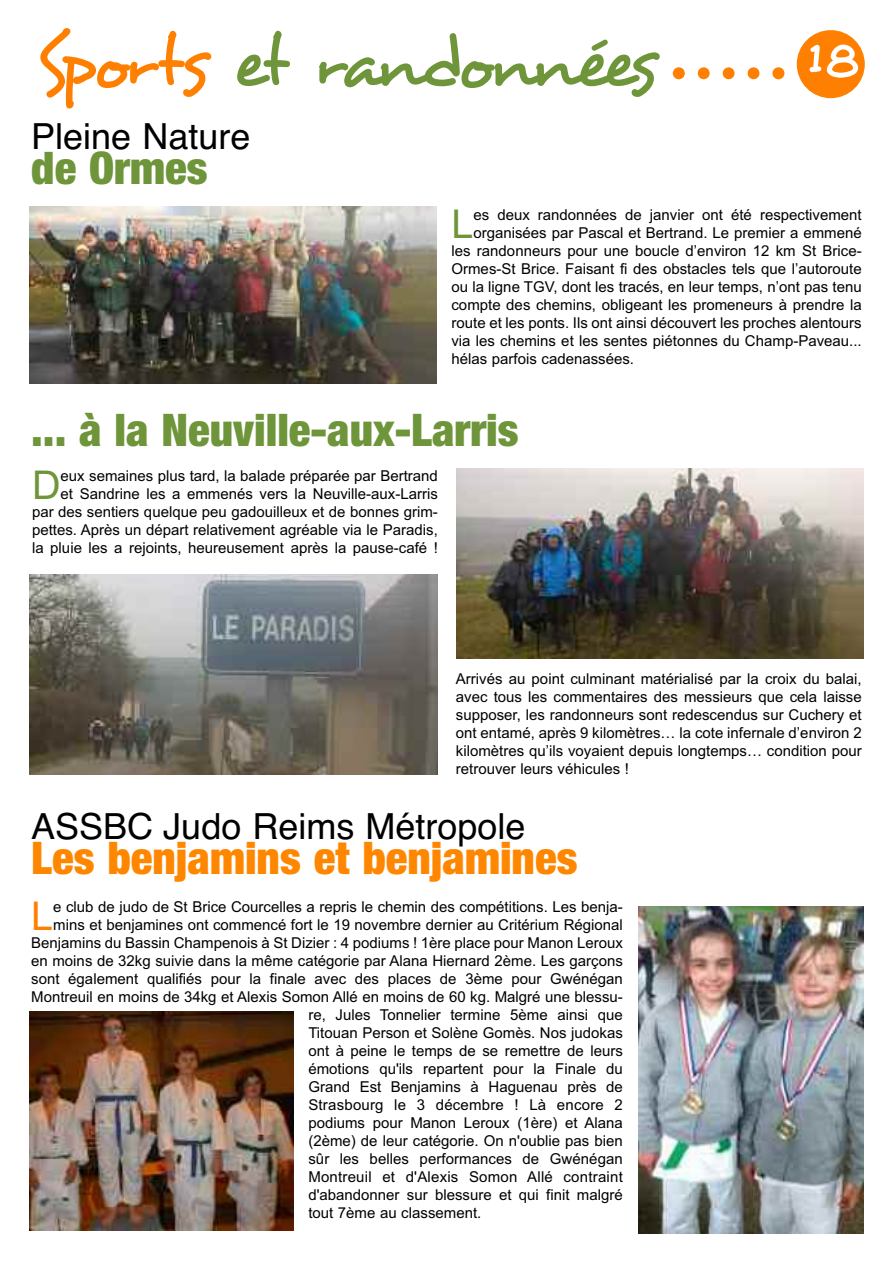
<style>
.page{position:relative;width:893px;height:1263px;background:#fff}
.page>*{position:absolute;margin:0;border:0;box-sizing:border-box;transform-origin:0 0}
.t1{font:72px "Desyrel";letter-spacing:-.08em;color:#6e953a}
.t2{font:54px "Desyrel";color:#fff}
.t3{font:900 condensed 45px "Helvetica Neue";color:#6e953a}
.t4{font:900 condensed 45px "Helvetica Neue";color:#ff8700}
.t5{font:39.6px "Arial";color:#6e953a}
.t6{font:39.6px "Arial";color:#ff8000}
.t7{font:36px "Helvetica";color:#000}
.t8{font:15px/18px "Arial";color:#000;text-align:right}
.s1{color:#ff8000}
</style>
<div class="page">
<div style="left:797px;top:30px;width:68px;height:68px;background:#ff8000;border-radius:50%"></div>
<svg style="left:673px;top:67px;width:87px;height:12px"></svg>
<svg style="left:772px;top:67px;width:12px;height:12px"></svg>
<img style="left:30px;top:1011px;width:263px;height:219px">
<img style="left:639px;top:907px;width:224px;height:326px">
<img style="left:456px;top:468px;width:407px;height:190px">
<img style="left:30px;top:207px;width:406px;height:176px">
<img style="left:30px;top:574px;width:407px;height:201px">
<h1 class="t1" style="left:35px;top:18px;width:622px"><span class="s1">Sports</span> et randonnées</h1>
<h3 class="t7" style="left:31px;top:116px;width:221px">Pleine Nature</h3>
<h3 class="t3" style="left:31px;top:131px;width:178px">de Ormes</h3>
<h2 class="t2" style="left:804px;top:22px;width:56px">18</h2>
<h3 class="t5" style="left:451px;top:201px;width:24px">L</h3>
<p class="t8" style="left:473px;top:206px;width:390px">es deux randonnées de janvier ont été respectivement</p>
<p class="t8" style="left:473px;top:224px;width:390px">organisées par Pascal et Bertrand. Le premier a emmené</p>
<p class="t8" style="left:451px;top:242px;width:412px">les randonneurs pour une boucle d’environ 12 km St Brice-</p>
<p class="t8" style="left:451px;top:260px;width:412px">Ormes-St Brice. Faisant fi des obstacles tels que l’autoroute</p>
<p class="t8" style="left:451px;top:278px;width:412px">ou la ligne TGV, dont les tracés, en leur temps, n’ont pas tenu</p>
<p class="t8" style="left:451px;top:296px;width:412px">compte des chemins, obligeant les promeneurs à prendre la</p>
<p class="t8" style="left:451px;top:314px;width:412px">route et les ponts. Ils ont ainsi découvert les proches alentours</p>
<p class="t8" style="left:451px;top:332px;width:412px">via les chemins et les sentes piétonnes du Champ-Paveau...</p>
<p class="t8" style="left:451px;top:350px;width:184px">hélas parfois cadenassées.</p>
<h3 class="t3" style="left:31px;top:392px;width:489px">... à la Neuville-aux-Larris</h3>
<h3 class="t5" style="left:32px;top:462px;width:30px">D</h3>
<p class="t8" style="left:32px;top:467px;width:407px">eux semaines plus tard, la balade préparée par Bertrand<br>et Sandrine les a emmenés vers la Neuville-aux-Larris<br>par des sentiers quelque peu gadouilleux et de bonnes grim&shy;pettes. Après un départ relativement agréable via le Paradis, la pluie les a rejoints, heureusement après la pause-café !</p>
<p class="t8" style="left:456px;top:670px;width:407px;text-align:justify">Arrivés au point culminant matérialisé par la croix du balai, avec tous les commentaires des messieurs que cela laisse supposer, les randonneurs sont redescendus sur Cuchery et ont entamé, après 9 kilomètres… la cote infernale d’environ 2 kilomètres qu’ils voyaient depuis longtemps… condition pour retrouver leurs véhicules !</p>
<h3 class="t7" style="left:31px;top:806px;width:496px">ASSBC Judo Reims Métropole</h3>
<h3 class="t4" style="left:31px;top:821px;width:548px">Les benjamins et benjamines</h3>
<h3 class="t6" style="left:31px;top:893px;width:24px">L</h3>
<p class="t8" style="left:53px;top:898px;width:571px">e club de judo de St Brice Courcelles a repris le chemin des compétitions. Les benja-</p>
<p class="t8" style="left:53px;top:916px;width:571px">mins et benjamines ont commencé fort le 19 novembre dernier au Critérium Régional</p>
<p class="t8" style="left:31px;top:934px;width:593px">Benjamins du Bassin Champenois à St Dizier : 4 podiums ! 1ère place pour Manon Leroux</p>
<p class="t8" style="left:31px;top:952px;width:593px">en moins de 32kg suivie dans la même catégorie par Alana Hiernard 2ème. Les garçons</p>
<p class="t8" style="left:31px;top:970px;width:593px">sont également qualifiés pour la finale avec des places de 3ème pour Gwénégan</p>
<p class="t8" style="left:31px;top:988px;width:593px">Montreuil en moins de 34kg et Alexis Somon Allé en moins de 60 kg. Malgré une blessu-</p>
<p class="t8" style="left:308px;top:1006px;width:316px">re, Jules Tonnelier termine 5ème ainsi que</p>
<p class="t8" style="left:308px;top:1024px;width:316px">Titouan Person et Solène Gomès. Nos judokas</p>
<p class="t8" style="left:308px;top:1042px;width:316px">ont à peine le temps de se remettre de leurs</p>
<p class="t8" style="left:308px;top:1060px;width:316px">émotions qu'ils repartent pour la Finale du</p>
<p class="t8" style="left:308px;top:1078px;width:316px">Grand Est Benjamins à Haguenau près de</p>
<p class="t8" style="left:308px;top:1096px;width:316px">Strasbourg le 3 décembre ! Là encore 2</p>
<p class="t8" style="left:308px;top:1114px;width:316px">podiums pour Manon Leroux (1ère) et Alana</p>
<p class="t8" style="left:308px;top:1132px;width:316px">(2ème) de leur catégorie. On n'oublie pas bien</p>
<p class="t8" style="left:308px;top:1150px;width:316px">sûr les belles performances de Gwénégan</p>
<p class="t8" style="left:308px;top:1168px;width:316px">Montreuil et d'Alexis Somon Allé contraint</p>
<p class="t8" style="left:308px;top:1186px;width:316px">d'abandonner sur blessure et qui finit malgré</p>
<p class="t8" style="left:308px;top:1204px;width:175px">tout 7ème au classement.</p>
</div>
